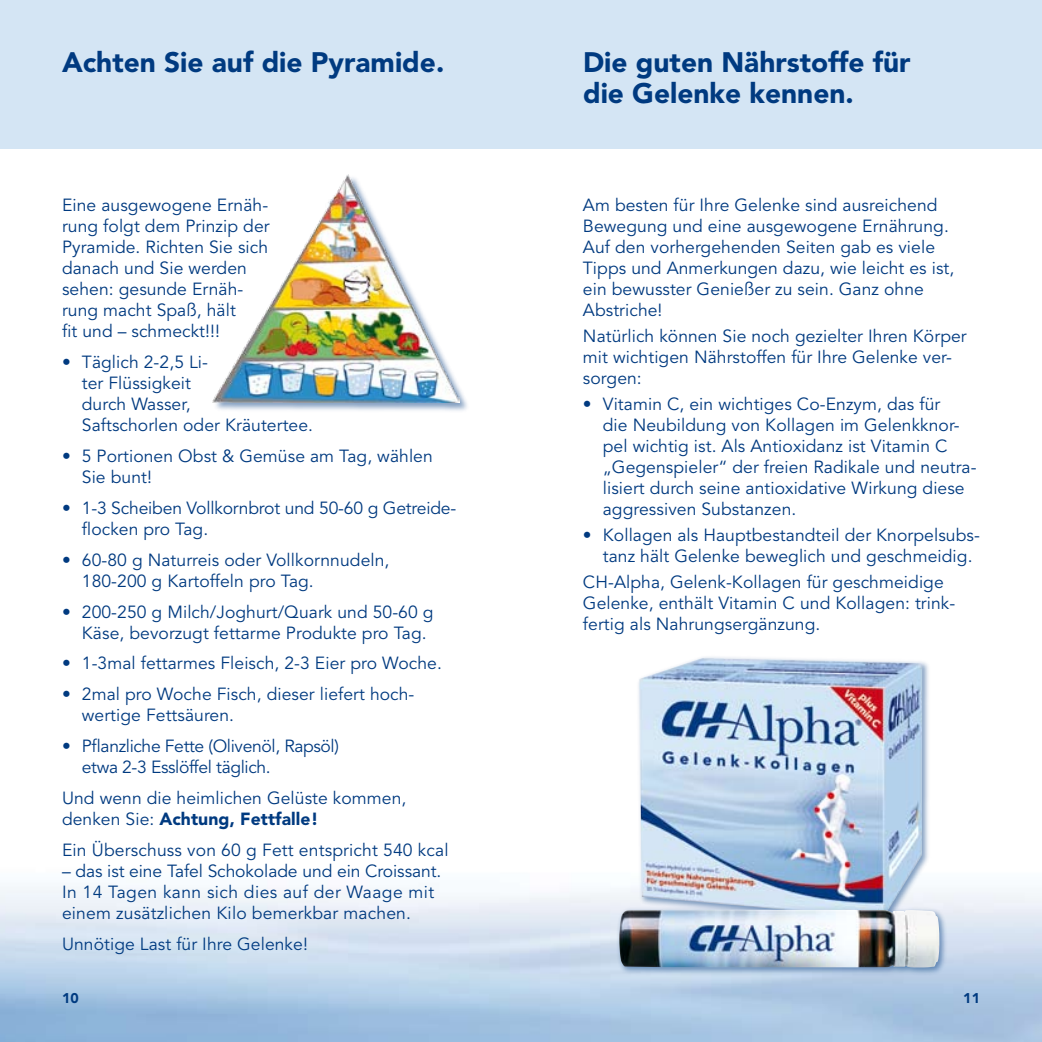
<style>
.page{position:relative;width:1042px;height:1042px;background:#fff}
.page>*{position:absolute;margin:0;border:0;box-sizing:border-box;transform-origin:0 0}
.t1{font:900 28px/31.5px "Avenir";color:#003a80}
.t2{font:17.5px/21px "Avenir";letter-spacing:.005em;color:#003a80}
.t3{font:17.5px/31px "Avenir";letter-spacing:-.02em;color:#003a80}
.t4{font:900 14px "Avenir";color:#003a80}
.s1{font-weight:900}
</style>
<div class="page">
<div style="left:0;top:0;width:521px;height:149px;background:#d4e5f4"></div>
<div style="left:521px;top:0;width:521px;height:149px;background:#d4e5f4"></div>
<div style="left:635px;top:654px;width:296px;height:273px;background:#003a80;opacity:.5"></div>
<img style="left:639px;top:658px;width:283px;height:247px">
<div style="left:615px;top:905px;width:333px;height:71px;background:#003a80;opacity:.5"></div>
<img style="left:619px;top:910px;width:320px;height:57px">
<div style="left:212px;top:174px;width:258px;height:240px;background:#003a80;opacity:.49"></div>
<img style="left:212px;top:174px;width:247px;height:228px">
<h1 class="t1" style="left:62px;top:46px;width:384px">Achten Sie auf die Pyramide.</h1>
<p class="t2" style="left:62px;top:195px;width:209px">Eine ausgewogene Ernäh&shy;rung folgt dem Prinzip der<br>Pyramide. Richten Sie sich danach und Sie werden sehen: gesunde Ernäh&shy;rung macht Spaß, hält<br>fit und – schmeckt!!!</p>
<p class="t2" style="left:82px;top:352px;width:233px">Täglich 2-2,5 Li-<br>ter Flüssigkeit<br>durch Wasser,<br>Saftschorlen oder Kräutertee.</p>
<p class="t2" style="left:82px;top:446px;width:352px">5 Portionen Obst &amp; Gemüse am Tag, wählen<br>Sie bunt!</p>
<p class="t2" style="left:82px;top:497px;width:376px">1-3 Scheiben Vollkornbrot und 50-60 g Getreide&shy;flocken pro Tag.</p>
<p class="t2" style="left:82px;top:549px;width:309px">60-80 g Naturreis oder Vollkornnudeln,<br>180-200 g Kartoffeln pro Tag.</p>
<p class="t2" style="left:82px;top:601px;width:353px">200-250 g Milch/Joghurt/Quark und 50-60 g<br>Käse, bevorzugt fettarme Produkte pro Tag.</p>
<p class="t2" style="left:82px;top:648px;width:362px;line-height:31px">1-3mal fettarmes Fleisch, 2-3 Eier pro Woche.<br>2mal pro Woche Fisch, dieser liefert hoch-</p>
<p class="t3" style="left:82px;top:700px;width:259px">wertige Fettsäuren.<br>Pflanzliche Fette (Olivenöl, Rapsöl)</p>
<p class="t2" style="left:62px;top:752px;width:346px;line-height:31px;text-indent:20px">etwa 2-3 Esslöffel täglich.<br>Und wenn die heimlichen Gelüste kommen,</p>
<p class="t2" style="left:62px;top:804px;width:388px;line-height:31px">denken Sie: <span class="s1">Achtung, Fettfalle!<br></span>Ein Überschuss von 60 g Fett entspricht 540 kcal</p>
<p class="t2" style="left:62px;top:861px;width:381px">– das ist eine Tafel Schokolade und ein Croissant.<br>In 14 Tagen kann sich dies auf der Waage mit einem zusätzlichen Kilo bemerkbar machen.</p>
<p class="t2" style="left:62px;top:934px;width:247px">Unnötige Last für Ihre Gelenke!</p>
<p class="t2" style="left:62px;top:352px;width:10px">•</p>
<p class="t2" style="left:62px;top:446px;width:10px">•</p>
<p class="t2" style="left:62px;top:497px;width:10px">•</p>
<p class="t2" style="left:62px;top:549px;width:10px">•</p>
<p class="t2" style="left:62px;top:601px;width:10px">•</p>
<p class="t2" style="left:62px;top:648px;width:10px;line-height:31px">• •</p>
<p class="t2" style="left:62px;top:736px;width:10px">•</p>
<h1 class="t1" style="left:583px;top:46px;width:329px">Die guten Nährstoffe für die Gelenke kennen.</h1>
<p class="t2" style="left:583px;top:195px;width:373px">Am besten für Ihre Gelenke sind ausreichend Bewegung und eine ausgewogene Ernährung.<br>Auf den vorhergehenden Seiten gab es viele Tipps und Anmerkungen dazu, wie leicht es ist, ein bewusster Genießer zu sein. Ganz ohne Abstriche!</p>
<p class="t2" style="left:583px;top:326px;width:385px">Natürlich können Sie noch gezielter Ihren Körper mit wichtigen Nährstoffen für Ihre Gelenke ver&shy;sorgen:</p>
<p class="t2" style="left:603px;top:394px;width:375px">Vitamin C, ein wichtiges Co-Enzym, das für<br>die Neubildung von Kollagen im Gelenkknor&shy;pel wichtig ist. Als Antioxidanz ist Vitamin C „Gegenspieler“ der freien Radikale und neutra&shy;lisiert durch seine antioxidative Wirkung diese aggressiven Substanzen.</p>
<p class="t2" style="left:603px;top:525px;width:379px">Kollagen als Hauptbestandteil der Knorpelsubs&shy;tanz hält Gelenke beweglich und geschmeidig.</p>
<p class="t2" style="left:583px;top:572px;width:374px">CH-Alpha, Gelenk-Kollagen für geschmeidige<br>Gelenke, enthält Vitamin C und Kollagen: trink&shy;fertig als Nahrungsergänzung.</p>
<p class="t2" style="left:583px;top:394px;width:10px">•</p>
<p class="t2" style="left:583px;top:525px;width:10px">•</p>
<p class="t4" style="left:62px;top:989px;width:18px">10</p>
<p class="t4" style="left:963px;top:989px;width:18px">11</p>
</div>
